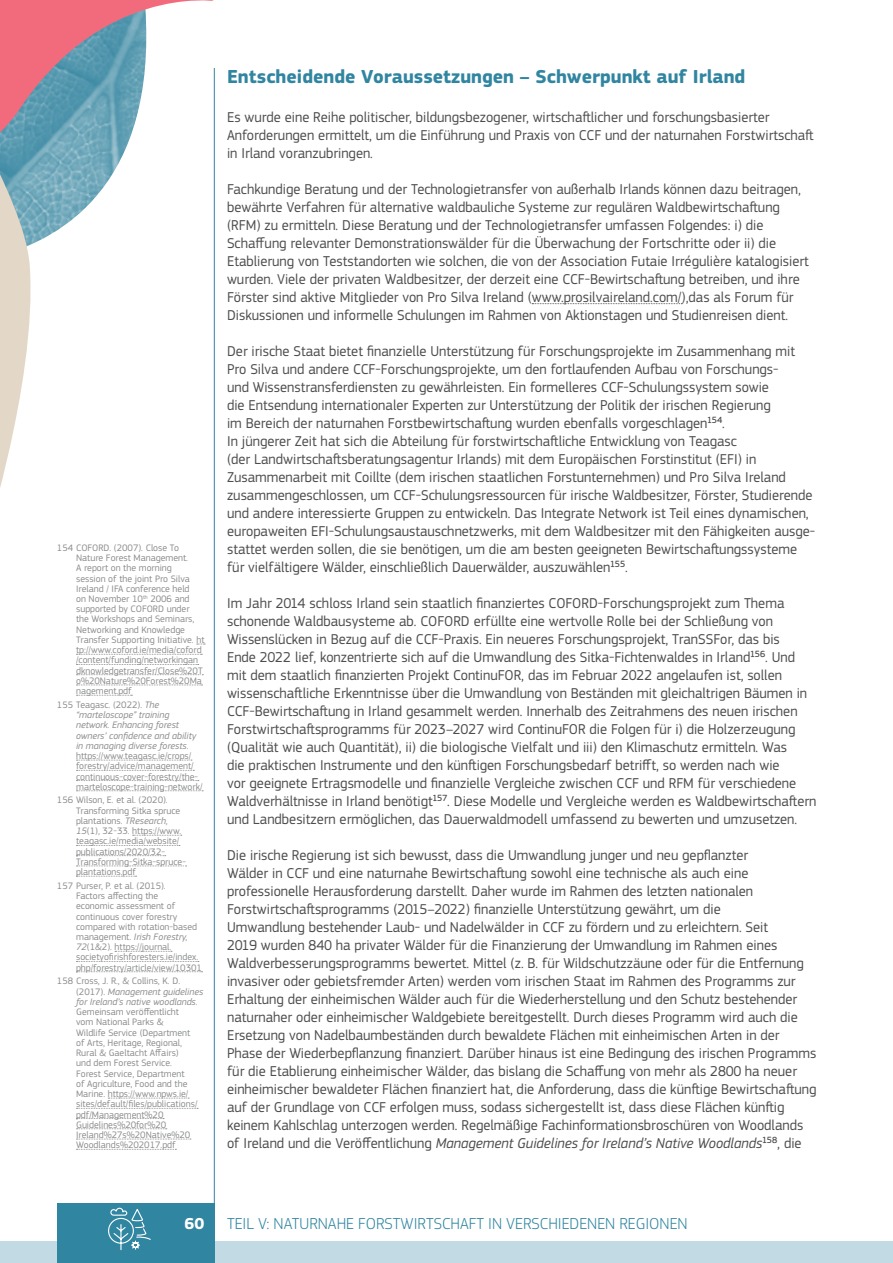
<style>
.page{position:relative;width:893px;height:1263px;background:#fff}
.page>*{position:absolute;margin:0;border:0;box-sizing:border-box;transform-origin:0 0}
.t1{font:700 19.5px "EC Square Sans Pro";color:#3085a1}
.t2{font:300 16.5px "EC Square Sans Pro";color:#3085a1}
.t3{font:700 16.5px "EC Square Sans Pro";color:#fff}
.t4{font:14.85px/18px "EC Square Sans Pro";color:#4d4d4f}
.t5{font:9.75px/10.2px "EC Square Sans Pro";color:#8a8c8e}
.s1{font-style:italic}
</style>
<div class="page">
<div style="left:0;top:1242px;width:893px;height:21px;background:#c1dae3"></div>
<div style="left:57px;top:1203px;width:157px;height:60px;background:#3085a1"></div>
<svg style="left:108px;top:1207px;width:43px;height:43px"></svg>
<hr style="left:214px;top:68px;width:1px;height:1161px;background:#3085a1">
<svg style="left:532px;top:303px;width:150px;height:1px"></svg>
<svg style="left:76px;top:654px;width:126px;height:1px"></svg>
<svg style="left:76px;top:664px;width:123px;height:1px"></svg>
<svg style="left:76px;top:674px;width:127px;height:1px"></svg>
<svg style="left:76px;top:685px;width:127px;height:1px"></svg>
<svg style="left:76px;top:695px;width:56px;height:1px"></svg>
<svg style="left:76px;top:760px;width:116px;height:1px"></svg>
<svg style="left:76px;top:770px;width:118px;height:1px"></svg>
<svg style="left:76px;top:780px;width:123px;height:1px"></svg>
<svg style="left:76px;top:790px;width:127px;height:1px"></svg>
<svg style="left:133px;top:835px;width:49px;height:1px"></svg>
<svg style="left:76px;top:845px;width:104px;height:1px"></svg>
<svg style="left:76px;top:855px;width:90px;height:1px"></svg>
<svg style="left:76px;top:865px;width:111px;height:1px"></svg>
<svg style="left:76px;top:876px;width:61px;height:1px"></svg>
<svg style="left:115px;top:951px;width:57px;height:1px"></svg>
<svg style="left:76px;top:961px;width:123px;height:1px"></svg>
<svg style="left:76px;top:971px;width:127px;height:1px"></svg>
<svg style="left:108px;top:1098px;width:81px;height:1px"></svg>
<svg style="left:76px;top:1108px;width:122px;height:1px"></svg>
<svg style="left:76px;top:1118px;width:88px;height:1px"></svg>
<svg style="left:76px;top:1128px;width:91px;height:1px"></svg>
<svg style="left:76px;top:1139px;width:115px;height:1px"></svg>
<svg style="left:76px;top:1149px;width:100px;height:1px"></svg>
<img style="left:38px;top:223px;width:30px;height:18px">
<svg style="left:0;top:223px;width:38px;height:265px"></svg>
<svg style="left:0;top:0;width:214px;height:223px"></svg>
<p class="t5" style="left:76px;top:542px;width:130px;text-indent:-19px">154 COFORD. (2007). Close To<br>Nature Forest Management.<br>A report on the morning<br>session of the joint Pro Silva<br>Ireland / IFA conference held<br>on November 10<sup>th</sup> 2006 and supported by COFORD under the Workshops and Seminars,<br>Networking and Knowledge<br>Transfer Supporting Initiative. ht tp://www.coford.ie/media/coford /content/funding/networkingan dknowledgetransfer/Close%20T o%20Nature%20Forest%20Ma nagement.pdf</p>
<p class="t5" style="left:76px;top:699px;width:128px;text-indent:-19px">155 Teagasc. (2022). <span class="s1">The “marteloscope” training network. Enhancing forest owners’ confidence and ability in managing diverse forests</span>. https://www.teagasc.ie/crops/ forestry/advice/management/ continuous-cover-forestry/the&shy;marteloscope-training-network/</p>
<p class="t5" style="left:76px;top:795px;width:111px;text-indent:-19px">156 Wilson, E. et al. (2020).<br>Transforming Sitka spruce plantations. <span class="s1">TResearch,<br>15</span>(1), 32-33. https://www. teagasc.ie/media/website/ publications/2020/32-<br>Transforming-Sitka-spruce&shy;plantations.pdf</p>
<p class="t5" style="left:76px;top:880px;width:127px;text-indent:-19px">157 Purser, P. et al. (2015).<br>Factors affecting the<br>economic assessment of continuous cover forestry compared with rotation-based management. <span class="s1">Irish Forestry,<br>72</span>(1&amp;2). https://journal. societyofirishforesters.ie/index. php/forestry/article/view/10301</p>
<p class="t5" style="left:76px;top:976px;width:129px;text-indent:-19px">158 Cross, J. R., &amp; Collins, K. D. (2017). <span class="s1">Management guidelines for Ireland’s native woodlands</span>.<br>Gemeinsam veröffentlicht<br>vom National Parks &amp;<br>Wildlife Service (Department<br>of Arts, Heritage, Regional,<br>Rural &amp; Gaeltacht Affairs)<br>und dem Forest Service.<br>Forest Service, Department<br>of Agriculture, Food and the<br>Marine. https://www.npws.ie/ sites/default/files/publications/ pdf/Management%20<br>Guidelines%20for%20<br>Ireland%27s%20Native%20<br>Woodlands%202017.pdf</p>
<h1 class="t1" style="left:227px;top:65px;width:520px">Entscheidende Voraussetzungen – Schwerpunkt auf Irland</h1>
<p class="t4" style="left:227px;top:108px;width:588px">Es wurde eine Reihe politischer, bildungsbezogener, wirtschaftlicher und forschungsbasierter<br>Anforderungen ermittelt, um die Einführung und Praxis von CCF und der naturnahen Forstwirtschaft in Irland voranzubringen.</p>
<p class="t4" style="left:227px;top:180px;width:583px">Fachkundige Beratung und der Technologietransfer von außerhalb Irlands können dazu beitragen, bewährte Verfahren für alternative waldbauliche Systeme zur regulären Waldbewirtschaftung (RFM) zu ermitteln. Diese Beratung und der Technologietransfer umfassen Folgendes: i) die Schaffung relevanter Demonstrationswälder für die Überwachung der Fortschritte oder ii) die Etablierung von Teststandorten wie solchen, die von der Association Futaie Irrégulière katalogisiert wurden. Viele der privaten Waldbesitzer, der derzeit eine CCF-Bewirtschaftung betreiben, und ihre Förster sind aktive Mitglieder von Pro Silva Ireland (www.prosilvaireland.com/),das als Forum für Diskussionen und informelle Schulungen im Rahmen von Aktionstagen und Studienreisen dient.</p>
<p class="t4" style="left:227px;top:342px;width:590px">Der irische Staat bietet finanzielle Unterstützung für Forschungsprojekte im Zusammenhang mit Pro Silva und andere CCF-Forschungsprojekte, um den fortlaufenden Aufbau von Forschungs-<br>und Wissenstransferdiensten zu gewährleisten. Ein formelleres CCF-Schulungssystem sowie<br>die Entsendung internationaler Experten zur Unterstützung der Politik der irischen Regierung<br>im Bereich der naturnahen Forstbewirtschaftung wurden ebenfalls vorgeschlagen154.<br>In jüngerer Zeit hat sich die Abteilung für forstwirtschaftliche Entwicklung von Teagasc<br>(der Landwirtschaftsberatungsagentur Irlands) mit dem Europäischen Forstinstitut (EFI) in Zusammenarbeit mit Coillte (dem irischen staatlichen Forstunternehmen) und Pro Silva Ireland zusammengeschlossen, um CCF-Schulungsressourcen für irische Waldbesitzer, Förster, Studierende und andere interessierte Gruppen zu entwickeln. Das Integrate Network ist Teil eines dynamischen, europaweiten EFI-Schulungsaustauschnetzwerks, mit dem Waldbesitzer mit den Fähigkeiten ausge&shy;stattet werden sollen, die sie benötigen, um die am besten geeigneten Bewirtschaftungssysteme für vielfältigere Wälder, einschließlich Dauerwälder, auszuwählen155.</p>
<p class="t4" style="left:227px;top:594px;width:591px">Im Jahr 2014 schloss Irland sein staatlich finanziertes COFORD-Forschungsprojekt zum Thema schonende Waldbausysteme ab. COFORD erfüllte eine wertvolle Rolle bei der Schließung von Wissenslücken in Bezug auf die CCF-Praxis. Ein neueres Forschungsprojekt, TranSSFor, das bis<br>Ende 2022 lief, konzentrierte sich auf die Umwandlung des Sitka-Fichtenwaldes in Irland156. Und mit dem staatlich finanzierten Projekt ContinuFOR, das im Februar 2022 angelaufen ist, sollen wissenschaftliche Erkenntnisse über die Umwandlung von Beständen mit gleichaltrigen Bäumen in CCF-Bewirtschaftung in Irland gesammelt werden. Innerhalb des Zeitrahmens des neuen irischen Forstwirtschaftsprogramms für 2023–2027 wird ContinuFOR die Folgen für i) die Holzerzeugung (Qualität wie auch Quantität), ii) die biologische Vielfalt und iii) den Klimaschutz ermitteln. Was<br>die praktischen Instrumente und den künftigen Forschungsbedarf betrifft, so werden nach wie<br>vor geeignete Ertragsmodelle und finanzielle Vergleiche zwischen CCF und RFM für verschiedene Waldverhältnisse in Irland benötigt157. Diese Modelle und Vergleiche werden es Waldbewirtschaftern und Landbesitzern ermöglichen, das Dauerwaldmodell umfassend zu bewerten und umzusetzen.</p>
<p class="t4" style="left:227px;top:846px;width:591px">Die irische Regierung ist sich bewusst, dass die Umwandlung junger und neu gepflanzter<br>Wälder in CCF und eine naturnahe Bewirtschaftung sowohl eine technische als auch eine professionelle Herausforderung darstellt. Daher wurde im Rahmen des letzten nationalen Forstwirtschaftsprogramms (2015–2022) finanzielle Unterstützung gewährt, um die<br>Umwandlung bestehender Laub- und Nadelwälder in CCF zu fördern und zu erleichtern. Seit<br>2019 wurden 840 ha privater Wälder für die Finanzierung der Umwandlung im Rahmen eines Waldverbesserungsprogramms bewertet. Mittel (z. B. für Wildschutzzäune oder für die Entfernung invasiver oder gebietsfremder Arten) werden vom irischen Staat im Rahmen des Programms zur Erhaltung der einheimischen Wälder auch für die Wiederherstellung und den Schutz bestehender naturnaher oder einheimischer Waldgebiete bereitgestellt. Durch dieses Programm wird auch die Ersetzung von Nadelbaumbeständen durch bewaldete Flächen mit einheimischen Arten in der Phase der Wiederbepflanzung finanziert. Darüber hinaus ist eine Bedingung des irischen Programms für die Etablierung einheimischer Wälder, das bislang die Schaffung von mehr als 2800 ha neuer einheimischer bewaldeter Flächen finanziert hat, die Anforderung, dass die künftige Bewirtschaftung auf der Grundlage von CCF erfolgen muss, sodass sichergestellt ist, dass diese Flächen künftig keinem Kahlschlag unterzogen werden. Regelmäßige Fachinformationsbroschüren von Woodlands of Ireland und die Veröffentlichung <span class="s1">Management Guidelines for Ireland’s Native Woodlands</span>158, die</p>
<p class="t3" style="left:185px;top:1213px;width:21px">60</p>
<p class="t2" style="left:227px;top:1214px;width:462px">TEIL V: NATURNAHE FORSTWIRTSCHAFT IN VERSCHIEDENEN REGIONEN</p>
</div>
